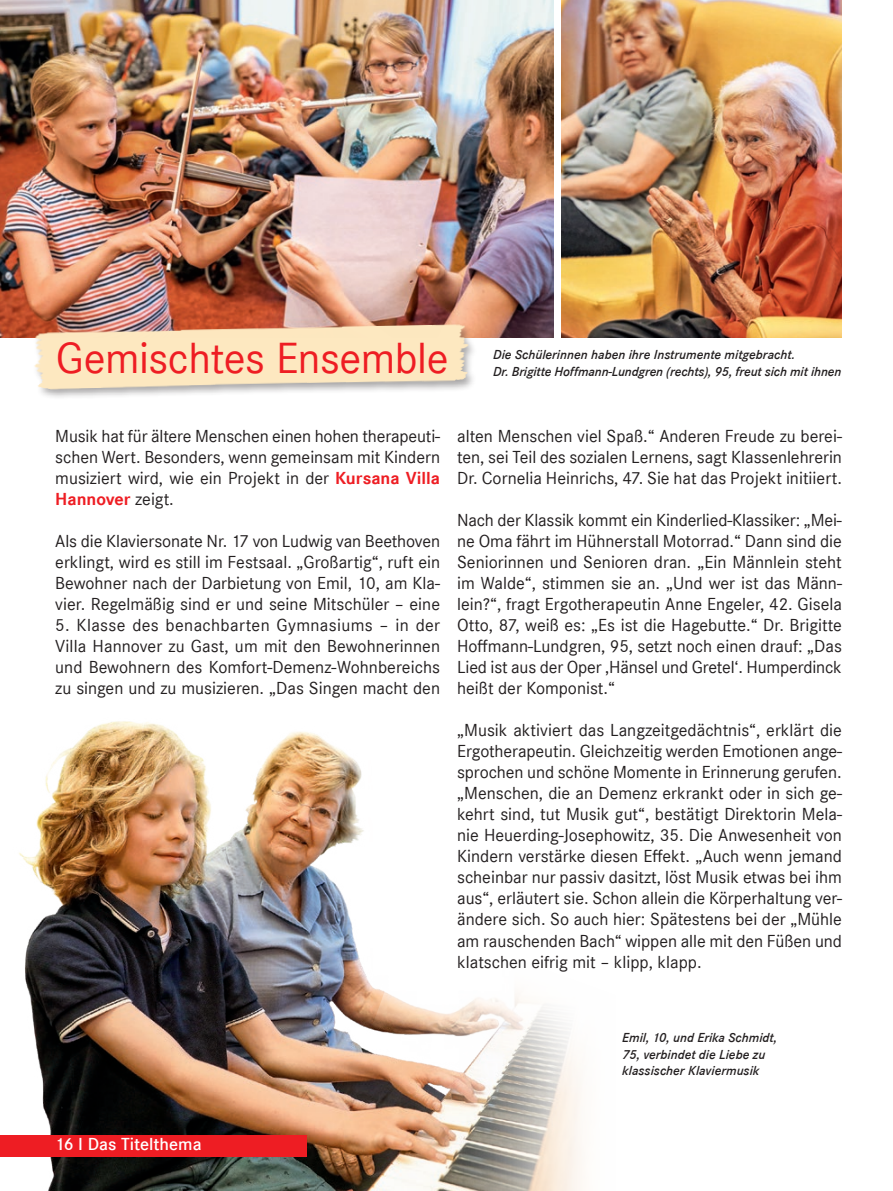
<style>
.page{position:relative;width:893px;height:1191px;background:#fff}
.page>*{position:absolute;margin:0;border:0;box-sizing:border-box;transform-origin:0 0}
.t1{font:45px "Corporate S";letter-spacing:-.01em;color:#ee1d23}
.t2{font:18px/21px "Corporate S";color:#231f20;text-align:justify}
.t3{font:600 18px "Corporate S";color:#fff}
.t4{font:italic 600 13.5px/16.5px "Corporate S";color:#231f20}
.s1{font-weight:700;color:#ee1d23}
</style>
<div class="page">
<img style="left:0;top:721px;width:413px;height:470px">
<img style="left:561px;top:0;width:281px;height:337px">
<img style="left:0;top:0;width:554px;height:337px">
<img style="left:21px;top:308px;width:459px;height:90px">
<svg style="left:413px;top:1156px;width:169px;height:35px"></svg>
<svg style="left:372px;top:858px;width:210px;height:298px"></svg>
<div style="left:0;top:1135px;width:306px;height:21px;background:#ee1d23"></div>
<h1 class="t1" style="left:56px;top:333px;width:394px">Gemischtes Ensemble</h1>
<p class="t4" style="left:493px;top:346px;width:350px">Die Schülerinnen haben ihre Instrumente mitgebracht.<br>Dr. Brigitte Hoffmann-Lundgren (rechts), 95, freut sich mit ihnen</p>
<p class="t2" style="left:55px;top:426px;width:386px">Musik hat für ältere Menschen einen hohen therapeuti&shy;schen Wert. Besonders, wenn gemeinsam mit Kindern musiziert wird, wie ein Projekt in der <span class="s1">Kursana Villa Hannover</span> zeigt.</p>
<p class="t2" style="left:55px;top:531px;width:386px">Als die Klaviersonate Nr. 17 von Ludwig van Beethoven erklingt, wird es still im Festsaal. „Großartig“, ruft ein Bewohner nach der Darbietung von Emil, 10, am Kla&shy;vier. Regelmäßig sind er und seine Mitschüler – eine</p>
<p class="t2" style="left:55px;top:615px;width:386px">5. Klasse des benachbarten Gymnasiums – in der Villa Hannover zu Gast, um mit den Bewohnerinnen und Bewohnern des Komfort-Demenz-Wohnbereichs zu singen und zu musizieren. „Das Singen macht den</p>
<p class="t2" style="left:457px;top:426px;width:386px">alten Menschen viel Spaß.“ Anderen Freude zu berei&shy;ten, sei Teil des sozialen Lernens, sagt Klassenlehrerin Dr. Cornelia Heinrichs, 47. Sie hat das Projekt initiiert.</p>
<p class="t2" style="left:457px;top:510px;width:386px">Nach der Klassik kommt ein Kinderlied-Klassiker: „Mei&shy;ne Oma fährt im Hühnerstall Motorrad.“ Dann sind die Seniorinnen und Senioren dran. „Ein Männlein steht im Walde“, stimmen sie an. „Und wer ist das Männ&shy;lein?“, fragt Ergotherapeutin Anne Engeler, 42. Gisela Otto, 87, weiß es: „Es ist die Hagebutte.“ Dr. Brigitte Hoffmann-Lundgren, 95, setzt noch einen drauf: „Das Lied ist aus der Oper ‚Hänsel und Gretel‘. Humperdinck heißt der Komponist.“</p>
<p class="t2" style="left:457px;top:720px;width:386px">„Musik aktiviert das Langzeitgedächtnis“, erklärt die Ergotherapeutin. Gleichzeitig werden Emotionen ange&shy;sprochen und schöne Momente in Erinnerung gerufen. „Menschen, die an Demenz erkrankt oder in sich ge&shy;kehrt sind, tut Musik gut“, bestätigt Direktorin Mela&shy;nie Heuerding-Josephowitz, 35. Die Anwesenheit von Kindern verstärke diesen Effekt. „Auch wenn jemand scheinbar nur passiv dasitzt, löst Musik etwas bei ihm aus“, erläutert sie. Schon allein die Körperhaltung ver&shy;ändere sich. So auch hier: Spätestens bei der „Mühle am rauschenden Bach“ wippen alle mit den Füßen und klatschen eifrig mit – klipp, klapp.</p>
<p class="t4" style="left:622px;top:1029px;width:156px">Emil, 10, und Erika Schmidt,<br>75, verbindet die Liebe zu klassischer Klaviermusik</p>
<p class="t3" style="left:55px;top:1134px;width:148px">16 I Das Titelthema</p>
</div>
